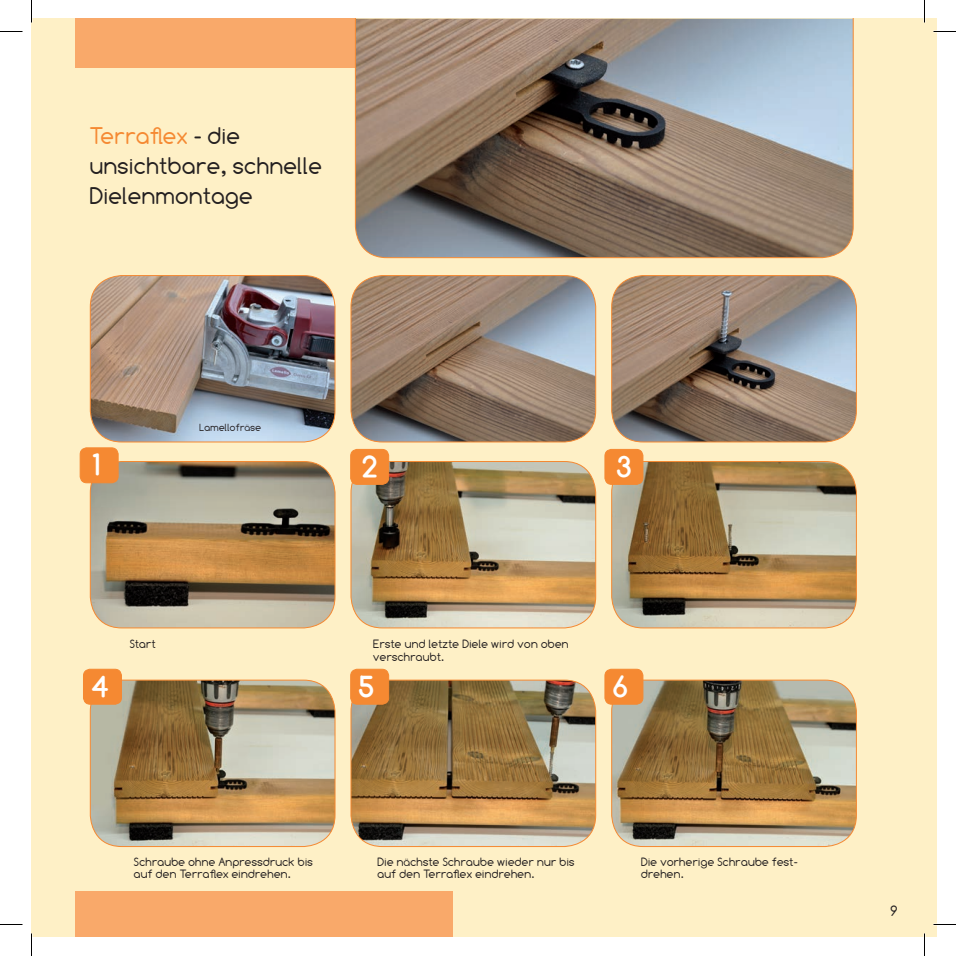
<style>
.page{position:relative;width:956px;height:956px;background:#fff}
.page>*{position:absolute;margin:0;border:0;box-sizing:border-box;transform-origin:0 0}
.t1{font:700 30.15px "Comfortaa";color:#fff}
.t2{font:24px/30px "Comfortaa";color:#231f20}
.t3{font:15px "Comfortaa";color:#231f20}
.t4{font:12px/12.5px "Comfortaa";color:#231f20}
.t5{font:10.35px "Comfortaa";color:#231f20}
.s1{color:#f58932}
</style>
<div class="page">
<div style="left:32px;top:19px;width:905px;height:918px;background:#fef0c6"></div>
<div style="left:75px;top:19px;width:377px;height:918px;background:#f9a96a"></div>
<div style="left:32px;top:69px;width:899px;height:822px;background:#fef0c6"></div>
<svg style="left:355px;top:19px;width:499px;height:239px;background:#8d8279"></svg>
<img style="left:90px;top:276px;width:245px;height:166px">
<div style="left:90px;top:275px;width:245px;height:167px;border:1px solid #f58932;border-radius:32px"></div>
<img style="left:90px;top:461px;width:245px;height:167px">
<div style="left:90px;top:461px;width:245px;height:167px;border:1px solid #f58932;border-radius:32px"></div>
<img style="left:90px;top:680px;width:245px;height:166px">
<div style="left:90px;top:680px;width:245px;height:167px;border:1px solid #f58932;border-radius:32px"></div>
<div style="left:80px;top:448px;width:38px;height:35px;background:#f58932;border-radius:7px"></div>
<div style="left:80px;top:448px;width:38px;height:35px;border:1px solid #f58932;border-radius:7px"></div>
<div style="left:83px;top:669px;width:38px;height:35px;background:#f58932;border-radius:7px"></div>
<div style="left:83px;top:669px;width:39px;height:35px;border:1px solid #f58932;border-radius:7px"></div>
<img style="left:351px;top:276px;width:245px;height:166px">
<div style="left:351px;top:275px;width:245px;height:167px;border:1px solid #f58932;border-radius:32px"></div>
<img style="left:351px;top:461px;width:245px;height:167px">
<div style="left:351px;top:461px;width:245px;height:167px;border:1px solid #f58932;border-radius:32px"></div>
<div style="left:351px;top:449px;width:38px;height:35px;background:#f58932;border-radius:7px"></div>
<div style="left:351px;top:449px;width:38px;height:35px;border:1px solid #f58932;border-radius:7px"></div>
<img style="left:351px;top:680px;width:245px;height:166px">
<div style="left:351px;top:680px;width:245px;height:167px;border:1px solid #f58932;border-radius:32px"></div>
<img style="left:612px;top:276px;width:244px;height:166px">
<div style="left:611px;top:275px;width:246px;height:167px;border:1px solid #f58932;border-radius:32px"></div>
<div style="left:351px;top:669px;width:38px;height:35px;background:#f58932;border-radius:7px"></div>
<div style="left:351px;top:669px;width:38px;height:35px;border:1px solid #f58932;border-radius:7px"></div>
<img style="left:612px;top:461px;width:244px;height:167px">
<div style="left:611px;top:461px;width:246px;height:167px;border:1px solid #f58932;border-radius:32px"></div>
<div style="left:605px;top:449px;width:38px;height:35px;background:#f58932;border-radius:7px"></div>
<div style="left:605px;top:449px;width:38px;height:35px;border:1px solid #f58932;border-radius:7px"></div>
<img style="left:613px;top:680px;width:243px;height:166px">
<div style="left:611px;top:680px;width:246px;height:167px;border:1px solid #f58932;border-radius:32px"></div>
<div style="left:605px;top:669px;width:38px;height:35px;background:#f58932;border-radius:7px"></div>
<div style="left:605px;top:669px;width:38px;height:35px;border:1px solid #f58932;border-radius:7px"></div>
<hr style="left:933px;top:923px;width:23px;height:2px;background:#fff">
<hr style="left:923px;top:0;width:2px;height:23px;background:#fff">
<hr style="left:923px;top:933px;width:2px;height:23px;background:#fff">
<svg style="left:0;top:31px;width:22px;height:1px"></svg>
<svg style="left:933px;top:31px;width:23px;height:1px"></svg>
<svg style="left:0;top:924px;width:22px;height:1px"></svg>
<svg style="left:933px;top:924px;width:23px;height:1px"></svg>
<svg style="left:31px;top:0;width:1px;height:23px"></svg>
<svg style="left:31px;top:933px;width:1px;height:23px"></svg>
<svg style="left:924px;top:0;width:1px;height:23px"></svg>
<svg style="left:924px;top:933px;width:1px;height:23px"></svg>
<h2 class="t2" style="left:90px;top:121px;width:234px"><span class="s1">Terraflex</span> - die unsichtbare, schnelle<br>Dielenmontage</h2>
<h1 class="t1" style="left:92px;top:447px;width:10px">1</h1>
<p class="t5" style="left:199px;top:421px;width:63px">Lamellofräse</p>
<h1 class="t1" style="left:363px;top:449px;width:16px">2</h1>
<h1 class="t1" style="left:617px;top:449px;width:16px">3</h1>
<h1 class="t1" style="left:92px;top:669px;width:18px">4</h1>
<p class="t4" style="left:130px;top:638px;width:28px">Start</p>
<p class="t4" style="left:373px;top:638px;width:197px">Erste und letzte Diele wird von oben verschraubt.</p>
<h1 class="t1" style="left:359px;top:669px;width:16px">5</h1>
<h1 class="t1" style="left:614px;top:669px;width:16px">6</h1>
<p class="t4" style="left:134px;top:855px;width:181px">Schraube ohne Anpressdruck bis auf den Terraflex eindrehen.</p>
<p class="t4" style="left:377px;top:855px;width:199px">Die nächste Schraube wieder nur bis auf den Terraflex eindrehen.</p>
<p class="t4" style="left:641px;top:855px;width:158px">Die vorherige Schraube fest&shy;drehen.</p>
<p class="t3" style="left:891px;top:903px;width:9px">9</p>
</div>
